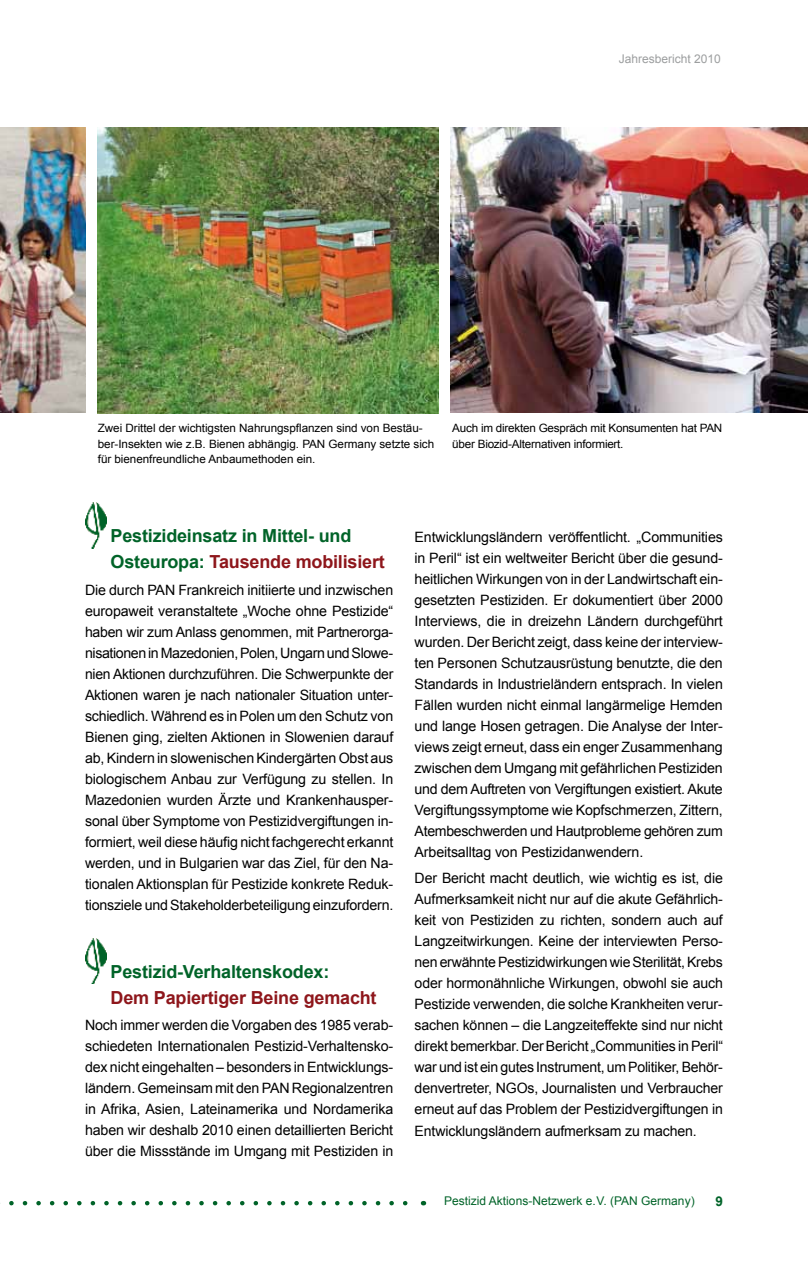
<style>
.page{position:relative;width:808px;height:1263px;background:#fff}
.page>*{position:absolute;margin:0;border:0;box-sizing:border-box;transform-origin:0 0}
.t1{font:700 18px/26.2px "Arial";letter-spacing:-.01em;color:#006328}
.t2{font:700 18px "Arial";letter-spacing:-.01em;color:#8e161b}
.t3{font:14.25px/21px "Arial";letter-spacing:-.01em;color:#000;text-align:justify}
.t4{font:700 13.5px "Arial";color:#006328}
.t5{font:12px "Arial";color:#006328}
.t6{font:12px "Arial";color:#9c9e9f}
.t7{font:11.4px/15.8px "Arial";letter-spacing:-.005em;color:#000}
.s1{color:#8e161b}
</style>
<div class="page">
<svg style="left:0;top:1201px;width:408px;height:4px"></svg>
<img style="left:85px;top:502px;width:21px;height:46px">
<img style="left:85px;top:938px;width:21px;height:46px">
<img style="left:0;top:128px;width:85px;height:284px">
<img style="left:451px;top:128px;width:357px;height:284px">
<img style="left:98px;top:128px;width:340px;height:285px">
<p class="t6" style="left:619px;top:51px;width:104px">Jahresbericht 2010</p>
<p class="t7" style="left:98px;top:420px;width:338px">Zwei Drittel der wichtigsten Nahrungspflanzen sind von Bestäu&shy;ber-Insekten wie z.B. Bienen abhängig. PAN Germany setzte sich für bienenfreundliche Anbaumethoden ein.</p>
<p class="t7" style="left:452px;top:420px;width:272px">Auch im direkten Gespräch mit Konsumenten hat PAN über Biozid-Alternativen informiert.</p>
<p class="t1" style="left:111px;top:523px;width:276px">Pestizideinsatz in Mittel- und<br>Osteuropa: <span class="s1">Tausende mobilisiert</span></p>
<p class="t3" style="left:85px;top:579px;width:310px">Die durch PAN Frankreich initiierte und inzwischen europaweit veranstaltete „Woche ohne Pestizide“ haben wir zum Anlass genommen, mit Partnerorga&shy;nisationen in Mazedonien, Polen, Ungarn und Slowe&shy;nien Aktionen durchzuführen. Die Schwerpunkte der Aktionen waren je nach nationaler Situation unter&shy;schiedlich. Während es in Polen um den Schutz von Bienen ging, zielten Aktionen in Slowenien darauf ab, Kindern in slowenischen Kindergärten Obst aus biologischem Anbau zur Verfügung zu stellen. In Mazedonien wurden Ärzte und Krankenhausper&shy;sonal über Symptome von Pestizidvergiftungen in&shy;formiert, weil diese häufig nicht fachgerecht erkannt werden, und in Bulgarien war das Ziel, für den Na&shy;tionalen Aktionsplan für Pestizide konkrete Reduk&shy;tionsziele und Stakeholderbeteiligung einzufordern.</p>
<p class="t1" style="left:111px;top:959px;width:220px">Pestizid-Verhaltenskodex:</p>
<p class="t2" style="left:111px;top:986px;width:268px">Dem Papiertiger Beine gemacht</p>
<p class="t3" style="left:85px;top:1015px;width:310px">Noch immer werden die Vorgaben des 1985 verab&shy;schiedeten Internationalen Pestizid-Verhaltensko&shy;dex nicht eingehalten – besonders in Entwicklungs&shy;ländern. Gemeinsam mit den PAN Regionalzentren in Afrika, Asien, Lateinamerika und Nordamerika haben wir deshalb 2010 einen detaillierten Bericht über die Missstände im Umgang mit Pestiziden in</p>
<p class="t3" style="left:415px;top:527px;width:310px">Entwicklungsländern veröffentlicht. „Communities in Peril“ ist ein weltweiter Bericht über die gesund&shy;heitlichen Wirkungen von in der Landwirtschaft ein&shy;gesetzten Pestiziden. Er dokumentiert über 2000<br>Interviews, die in dreizehn Ländern durchgeführt wurden. Der Bericht zeigt, dass keine der interview&shy;ten Personen Schutzausrüstung benutzte, die den Standards in Industrieländern entsprach. In vielen Fällen wurden nicht einmal langärmelige Hemden und lange Hosen getragen. Die Analyse der Inter&shy;views zeigt erneut, dass ein enger Zusammenhang zwischen dem Umgang mit gefährlichen Pestiziden und dem Auftreten von Vergiftungen existiert. Akute Vergiftungssymptome wie Kopfschmerzen, Zittern, Atembeschwerden und Hautprobleme gehören zum Arbeitsalltag von Pestizidanwendern.</p>
<p class="t3" style="left:415px;top:868px;width:310px">Der Bericht macht deutlich, wie wichtig es ist, die Aufmerksamkeit nicht nur auf die akute Gefährlich&shy;keit von Pestiziden zu richten, sondern auch auf Langzeitwirkungen. Keine der interviewten Perso&shy;nen erwähnte Pestizidwirkungen wie Sterilität, Krebs oder hormonähnliche Wirkungen, obwohl sie auch Pestizide verwenden, die solche Krankheiten verur&shy;sachen können – die Langzeiteffekte sind nur nicht direkt bemerkbar. Der Bericht „Communities in Peril“ war und ist ein gutes Instrument, um Politiker, Behör&shy;denvertreter, NGOs, Journalisten und Verbraucher erneut auf das Problem der Pestizidvergiftungen in Entwicklungsländern aufmerksam zu machen.</p>
<p class="t5" style="left:444px;top:1193px;width:252px">Pestizid Aktions-Netzwerk e. V. (PAN Germany)</p>
<p class="t4" style="left:715px;top:1192px;width:9px">9</p>
</div>
